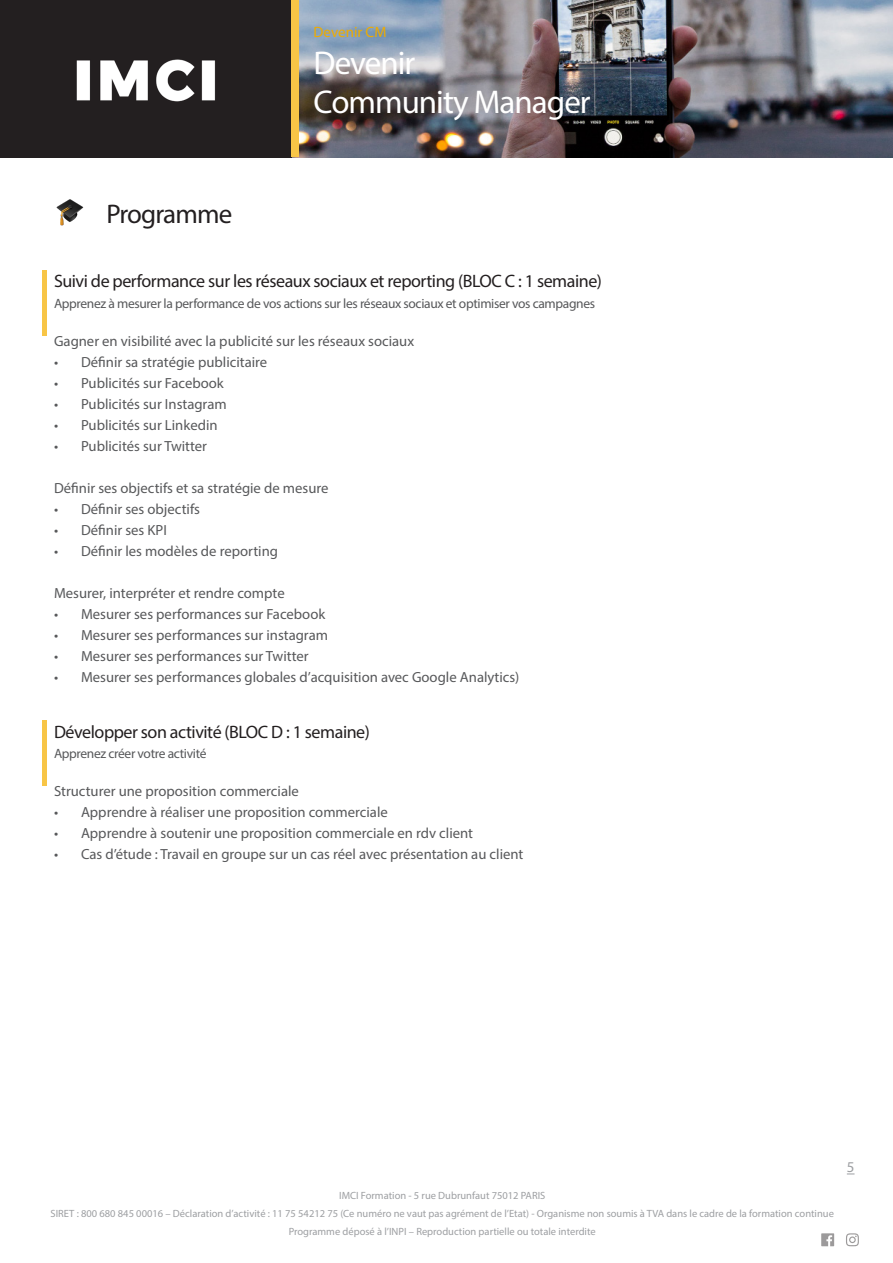
<style>
.page{position:relative;width:893px;height:1263px;background:#fff}
.page>*{position:absolute;margin:0;border:0;box-sizing:border-box;transform-origin:0 0}
.Titre_du_programme{font:33px "Myriad Pro";letter-spacing:-.03em;color:#fff}
.Style_de_paragraphe{font:27px "Myriad Pro";letter-spacing:-.035em;color:#231f20}
.Titre_sections{font:18px "Myriad Pro";letter-spacing:-.025em;color:#231f20}
.Pré_titre_programme{font:15px "Myriad Pro";color:#efac00}
.Pensez_à_nos_collab{font:15px "Myriad Pro";color:#9d9fa2}
.t1{font:14.7px "Myriad Pro";color:#57585a}
.Sous_titre_section{font:13.5px "Myriad Pro";letter-spacing:-.025em;color:#57585a}
.t2{font:10.5px/18px "Myriad Pro";color:#9d9fa2;text-align:center}
</style>
<div class="page">
<svg style="left:821px;top:1233px;width:13px;height:13px"></svg>
<svg style="left:846px;top:1233px;width:13px;height:13px"></svg>
<div style="left:42px;top:270px;width:5px;height:66px;background:#f8c546"></div>
<div style="left:42px;top:720px;width:5px;height:66px;background:#f8c546"></div>
<img style="left:299px;top:0;width:594px;height:157px">
<div style="left:0;top:0;width:291px;height:157px;background:#231f20"></div>
<img style="left:76px;top:59px;width:139px;height:43px">
<div style="left:291px;top:0;width:8px;height:157px;background:#f8c546"></div>
<p class="Style_de_paragraphe" style="left:106px;top:198px;width:128px">Programme</p>
<p class="Pré_titre_programme" style="left:314px;top:23px;width:74px">Devenir CM</p>
<p class="Titre_du_programme" style="left:314px;top:42px;width:103px">Devenir</p>
<p class="Titre_du_programme" style="left:314px;top:82px;width:279px">Community Manager</p>
<p class="Titre_sections" style="left:54px;top:270px;width:549px">Suivi de performance sur les réseaux sociaux et reporting (BLOC C : 1 semaine)</p>
<p class="Sous_titre_section" style="left:54px;top:295px;width:543px">Apprenez à mesurer la performance de vos actions sur les réseaux sociaux et optimiser vos campagnes</p>
<p class="t1" style="left:54px;top:332px;width:362px">Gagner en visibilité avec la publicité sur les réseaux sociaux</p>
<p class="t1" style="left:54px;top:353px;width:215px">• Définir sa stratégie publicitaire</p>
<p class="t1" style="left:54px;top:374px;width:171px">• Publicités sur Facebook</p>
<p class="t1" style="left:54px;top:395px;width:174px">• Publicités sur Instagram</p>
<p class="t1" style="left:54px;top:416px;width:165px">• Publicités sur Linkedin</p>
<p class="t1" style="left:54px;top:437px;width:155px">• Publicités sur Twitter</p>
<p class="t1" style="left:54px;top:479px;width:276px">Définir ses objectifs et sa stratégie de mesure</p>
<p class="t1" style="left:54px;top:500px;width:147px">• Définir ses objectifs</p>
<p class="t1" style="left:54px;top:521px;width:114px">• Définir ses KPI</p>
<p class="t1" style="left:54px;top:542px;width:226px">• Définir les modèles de reporting</p>
<p class="t1" style="left:54px;top:584px;width:232px">Mesurer, interpréter et rendre compte</p>
<p class="t1" style="left:54px;top:605px;width:273px">• Mesurer ses performances sur Facebook</p>
<p class="t1" style="left:54px;top:626px;width:276px">• Mesurer ses performances sur instagram</p>
<p class="t1" style="left:54px;top:647px;width:256px">• Mesurer ses performances sur Twitter</p>
<p class="t1" style="left:54px;top:668px;width:467px">• Mesurer ses performances globales d’acquisition avec Google Analytics)</p>
<p class="Titre_sections" style="left:54px;top:720px;width:317px">Développer son activité (BLOC D : 1 semaine)</p>
<p class="Sous_titre_section" style="left:54px;top:745px;width:154px">Apprenez créer votre activité</p>
<p class="t1" style="left:54px;top:782px;width:246px">Structurer une proposition commerciale</p>
<p class="t1" style="left:54px;top:803px;width:335px">• Apprendre à réaliser une proposition commerciale</p>
<p class="t1" style="left:54px;top:824px;width:421px">• Apprendre à soutenir une proposition commerciale en rdv client</p>
<p class="t1" style="left:54px;top:845px;width:471px">• Cas d’étude : Travail en groupe sur un cas réel avec présentation au client</p>
<p class="t2" style="left:51px;top:1186px;width:785px">IMCI Formation - 5 rue Dubrunfaut 75012 PARIS<br>SIRET : 800 680 845 00016 – Déclaration d’activité : 11 75 54212 75 (Ce numéro ne vaut pas agrément de l’Etat) - Organisme non soumis à TVA dans le cadre de la formation continue<br>Programme déposé à l’INPI – Reproduction partielle ou totale interdite</p>
<p class="Pensez_à_nos_collab" style="left:847px;top:1158px;width:9px">5</p>
</div>
